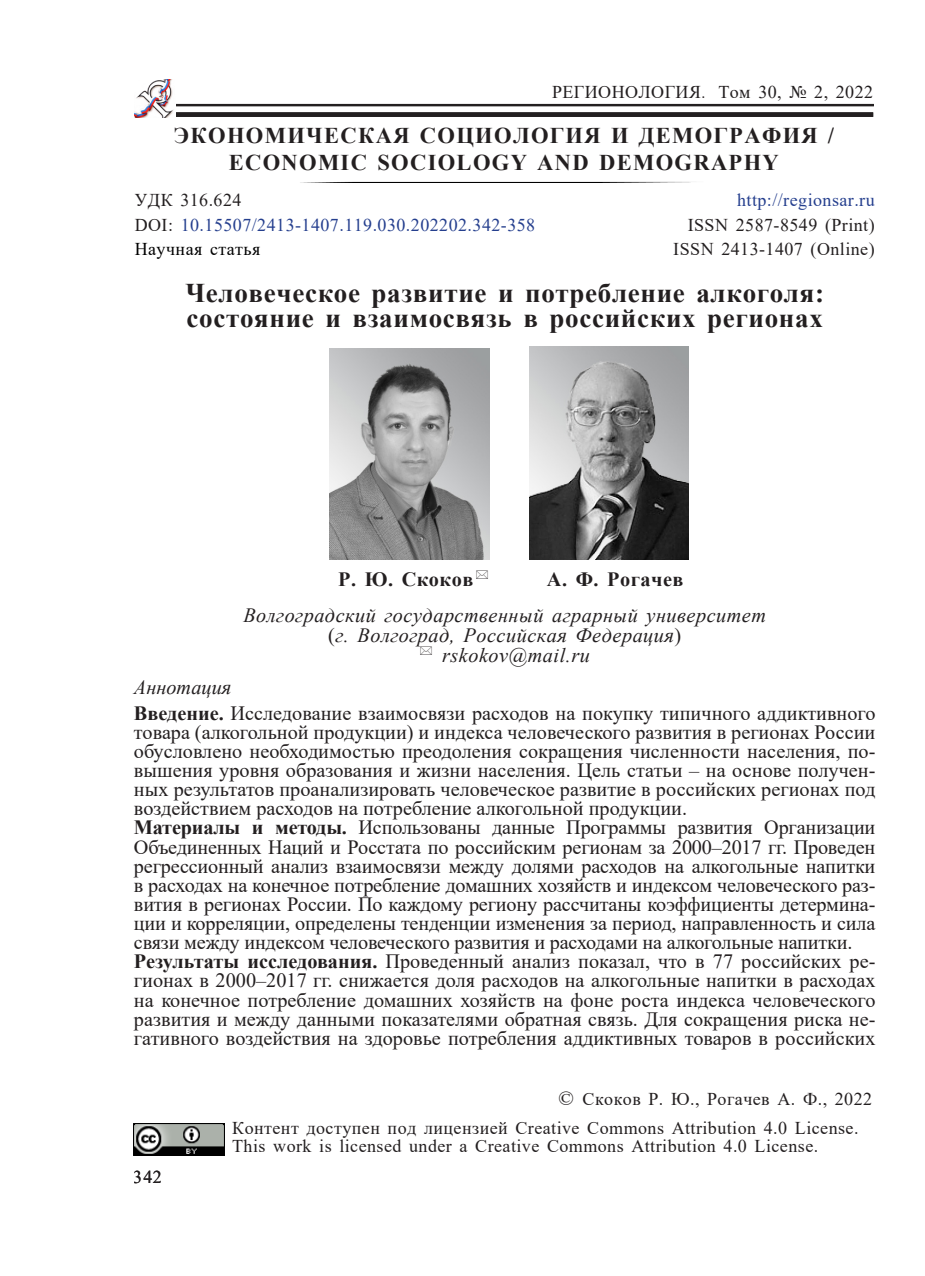
<style>
.page{position:relative;width:925px;height:1276px;background:#fff}
.page>*{position:absolute;margin:0;border:0;box-sizing:border-box;transform-origin:0 0}
.Заголовок{font:700 27px/24.8px "Times New Roman";letter-spacing:.025em;color:#231f20}
.Основной_текст{font:700 22.5px/27px "Times New Roman";letter-spacing:.06em;color:#231f20;text-align:center}
.t1{font:20.25px/19.1px "Times New Roman";color:#231f20;text-align:justify}
.Автор{font:italic 20.25px "Times New Roman";letter-spacing:.025em;color:#231f20}
.Автор-2{font:700 20.25px "Times New Roman";letter-spacing:.025em;color:#231f20}
.Автор-3{font:italic 20.25px "Times New Roman";color:#231f20}
.Аннотации{font:18px "Times New Roman";letter-spacing:.025em;color:#231f20}
.Примечание{font:18px "Times New Roman";letter-spacing:.025em;color:#253f8e}
.Примечание-2{font:18px "Times New Roman";letter-spacing:.025em;color:#231f20}
.Основной_текст-2{font:18px "Times New Roman";letter-spacing:.025em;color:#231f20}
.Основной_текст-3{font:18px "Times New Roman";letter-spacing:.025em;color:#000}
.s1{font-size:15.75px}
.s2{color:#231f20}
.s3{font-style:normal}
.s4{font-weight:700}
.s5{font-size:20.25px}
</style>
<div class="page">
<img style="left:135px;top:79px;width:39px;height:38px">
<hr style="left:176px;top:104px;width:698px;height:2px;background:#231f20">
<div style="left:176px;top:112px;width:697px;height:5px;background:#231f20"></div>
<img style="left:300px;top:181px;width:391px;height:2px">
<img style="left:134px;top:1123px;width:90px;height:32px">
<img style="left:330px;top:348px;width:159px;height:211px">
<img style="left:529px;top:347px;width:160px;height:212px">
<p class="Аннотации" style="left:552px;top:80px;width:323px">РЕГИОНОЛОГИЯ<span class="s1">.</span> Том 30, № 2, 2022</p>
<p class="Основной_текст" style="left:174px;top:121px;width:661px">ЭКОНОМИЧЕСКАЯ СОЦИОЛОГИЯ И ДЕМОГРАФИЯ /<br>ECONOMIC SOCIOLOGY AND DEMOGRAPHY</p>
<p class="Примечание-2" style="left:135px;top:187px;width:108px">УДК 316.624</p>
<p class="Примечание" style="left:737px;top:187px;width:139px">http://regionsar.ru</p>
<p class="Примечание" style="left:135px;top:212px;width:402px"><span class="s2">DOI:</span> 10.15507/2413-1407.119.030.202202.342-358</p>
<p class="Примечание-2" style="left:688px;top:212px;width:188px">ISSN 2587-8549 (Print)</p>
<p class="Основной_текст-3" style="left:135px;top:236px;width:127px">Научная статья</p>
<p class="Основной_текст-2" style="left:673px;top:236px;width:203px">ISSN 2413-1407 (Online)</p>
<p class="Заголовок" style="left:185px;top:280px;width:640px">Человеческое развитие и потребление алкоголя: состояние и взаимосвязь в российских регионах</p>
<p class="Автор-2" style="left:338px;top:564px;width:137px">Р. Ю. Скоков</p>
<p class="Автор-2" style="left:547px;top:564px;width:138px">А. Ф. Рогачев</p>
<p class="Автор" style="left:243px;top:601px;width:524px">Волгоградский государственный аграрный университет</p>
<p class="Автор" style="left:328px;top:621px;width:354px"><span class="s3">(</span>г. Волгоград, Российская Федерация<span class="s3">)</span></p>
<p class="Автор" style="left:442px;top:641px;width:149px">rskokov@mail.ru</p>
<p class="Автор-3" style="left:134px;top:673px;width:99px">Аннотация</p>
<p class="t1" style="left:134px;top:702px;width:743px"><span class="s4">Введение.</span> Исследование взаимосвязи расходов на покупку типичного аддиктивного товара (алкогольной продукции) и индекса человеческого развития в регионах России обусловлено необходимостью преодоления сокращения численности населения, по&shy;вышения уровня образования и жизни населения. Цель статьи – на основе получен&shy;ных результатов проанализировать человеческое развитие в российских регионах под воздействием расходов на потребление алкогольной продукции.</p>
<p class="t1" style="left:134px;top:817px;width:743px"><span class="s4">Материалы и методы.</span> Использованы данные Программы развития Организации Объединенных Наций и Росстата по российским регионам за 2000–2017 гг. Проведен регрессионный анализ взаимосвязи между долями расходов на алкогольные напитки в расходах на конечное потребление домашних хозяйств и индексом человеческого раз&shy;вития в регионах России. По каждому региону рассчитаны коэффициенты детермина&shy;ции и корреляции, определены тенденции изменения за период, направленность и сила связи между индексом человеческого развития и расходами на алкогольные напитки.</p>
<p class="t1" style="left:134px;top:951px;width:743px"><span class="s4">Результаты исследования.</span> Проведенный анализ показал, что в 77 российских ре&shy;гионах в 2000–2017 гг. снижается доля расходов на алкогольные напитки в расходах на конечное потребление домашних хозяйств на фоне роста индекса человеческого развития и между данными показателями обратная связь. Для сокращения риска не&shy;гативного воздействия на здоровье потребления аддиктивных товаров в российских</p>
<p class="Аннотации" style="left:134px;top:1164px;width:29px">342</p>
<p class="Аннотации" style="left:558px;top:1086px;width:315px"><span class="s5">©</span> Скоков Р. Ю., Рогачев А. Ф., 2022</p>
<p class="Аннотации" style="left:232px;top:1115px;width:628px">Контент доступен под лицензией Creative Commons Attribution 4.0 License.</p>
<p class="Аннотации" style="left:232px;top:1133px;width:587px">This work is licensed under a Creative Commons Attribution 4.0 License.</p>
</div>
